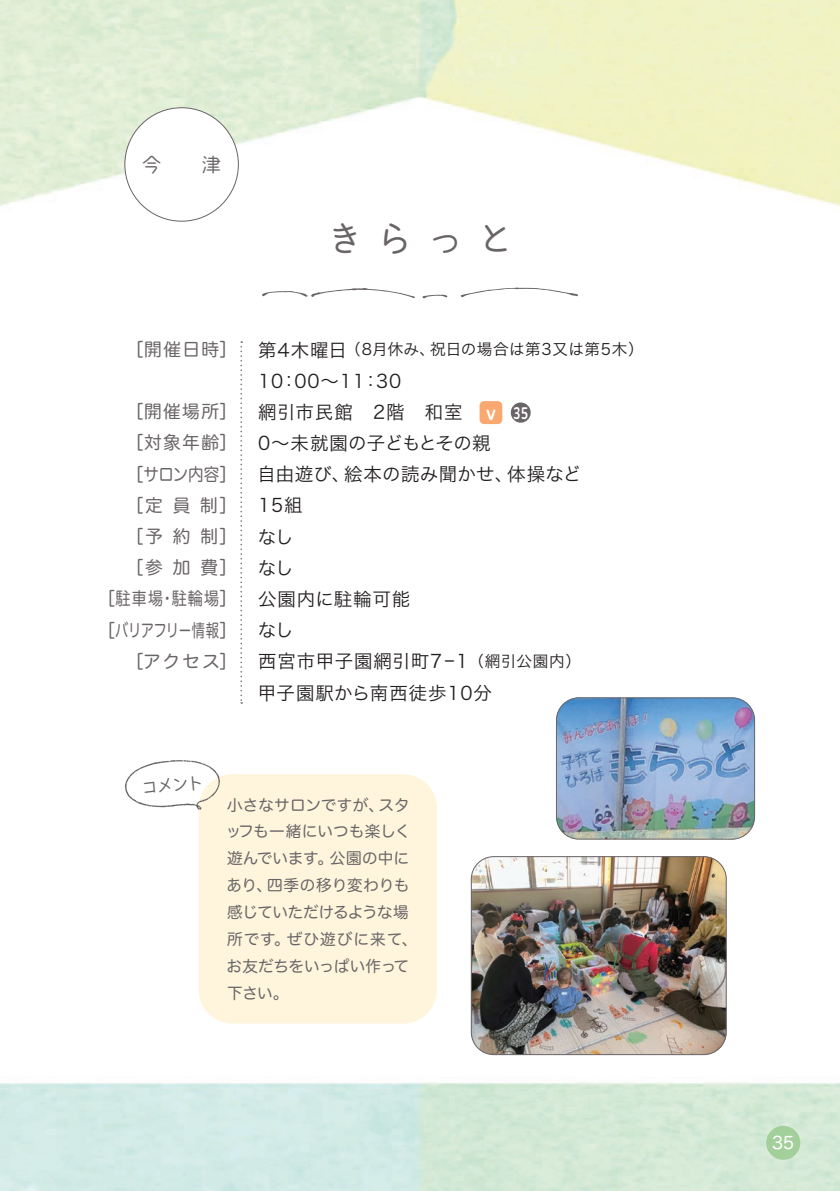
<style>
.page{position:relative;width:840px;height:1191px;background:#fff}
.page>*{position:absolute;margin:0;border:0;box-sizing:border-box;transform-origin:0 0}
.t1{font:36.8px "Marumaru Gothic 1 ALARGER";color:#696467}
.t2{font:19.8px "Marumaru Gothic 1 ALARGER";color:#696467}
.t3{font:18.4px/31.2px "Hiragino Sans Pr 6 N W3";letter-spacing:.03em;color:#231f20}
.t4{font:17.8px/31.2px "Hira Maru Pro N W4";letter-spacing:.075em;color:#696467;text-align:right}
.t5{font:17px "Marumaru Gothic 1 ALARGER";color:#696467}
.t6{font:17px "Hira Maru Pro N W4";color:#fff}
.t7{font:15.6px/27px "Hira Maru Pro N W4";color:#696467}
.t8{font:15.6px "Hiragino Sans Pr 6 N W3";letter-spacing:.02em;color:#231f20}
.t9{font:15.6px "Hiragino UD Sans R Std N W6";color:#fff;scale:.8 1}
.s1{font-size:18.4px}
.s2{font-size:15.6px}
</style>
<div class="page">
<img style="left:0;top:0;width:839px;height:1191px">
<div style="left:765px;top:1125px;width:34px;height:34px;background:#a3cf9a;border-radius:50%"></div>
<svg style="left:460px;top:287px;width:117px;height:10px"></svg>
<svg style="left:262px;top:288px;width:152px;height:10px"></svg>
<svg style="left:422px;top:295px;width:25px;height:4px"></svg>
<img style="left:471px;top:856px;width:255px;height:198px">
<div style="left:471px;top:856px;width:255px;height:198px;border:1px solid #696467;border-radius:22px"></div>
<img style="left:556px;top:697px;width:198px;height:142px">
<div style="left:556px;top:697px;width:198px;height:142px;border:1px solid #696467;border-radius:22px"></div>
<div style="left:125px;top:108px;width:113px;height:113px;background:#fff;border-radius:50%"></div>
<svg style="left:240px;top:341px;width:2px;height:362px"></svg>
<div style="left:198px;top:774px;width:239px;height:249px;background:#fef5dc;border-radius:34px"></div>
<svg style="left:125px;top:760px;width:95px;height:50px"></svg>
<div style="left:479px;top:401px;width:23px;height:23px;background:#f9a86f;border-radius:5px"></div>
<div style="left:510px;top:402px;width:20px;height:21px;background:#696467;border-radius:10px"></div>
<p class="t2" style="left:142px;top:154px;width:21px">今</p>
<p class="t2" style="left:201px;top:154px;width:21px">津</p>
<h1 class="t1" style="left:326px;top:220px;width:188px">きらっと</h1>
<p class="t4" style="left:126px;top:332px;width:112px">［開催日時］</p>
<p class="t4" style="left:98px;top:395px;width:140px">［開催場所］<br>［対象年齢］<br>［サロン内容］<br>［定員制］<br>［予約制］<br>［参加費］<br>［駐車場・駐輪場］［バリアフリー情報］［アクセス］</p>
<p class="t5" style="left:140px;top:778px;width:64px;rotate:-5deg">コメント</p>
<p class="t8" style="left:258px;top:336px;width:387px"><span class="s1">第4木曜日</span> （8月休み、祝日の場合は第3又は第5木）</p>
<p class="t3" style="left:257px;top:364px;width:325px">10：00〜11：30<br>網引市民館　2階　和室<br>0〜未就園の子どもとその親<br>自由遊び、絵本の読み聞かせ、体操など<br>15組<br>なし<br>なし<br>公園内に駐輪可能<br>なし<br>西宮市甲子園網引町7－1 <span class="s2">（網引公園内）</span>甲子園駅から南西徒歩10分</p>
<p class="t9" style="left:481px;top:401px;width:60px"><span class="s1">ⅴ</span> 35</p>
<p class="t7" style="left:226px;top:790px;width:193px">小さなサロンですが、スタッフも一緒にいつも楽しく遊んでいます。公園の中にあり、四季の移り変わりも感じていただけるような場所です。ぜひ遊びに来て、お友だちをいっぱい作って下さい。</p>
<p class="t6" style="left:771px;top:1128px;width:24px">35</p>
</div>
